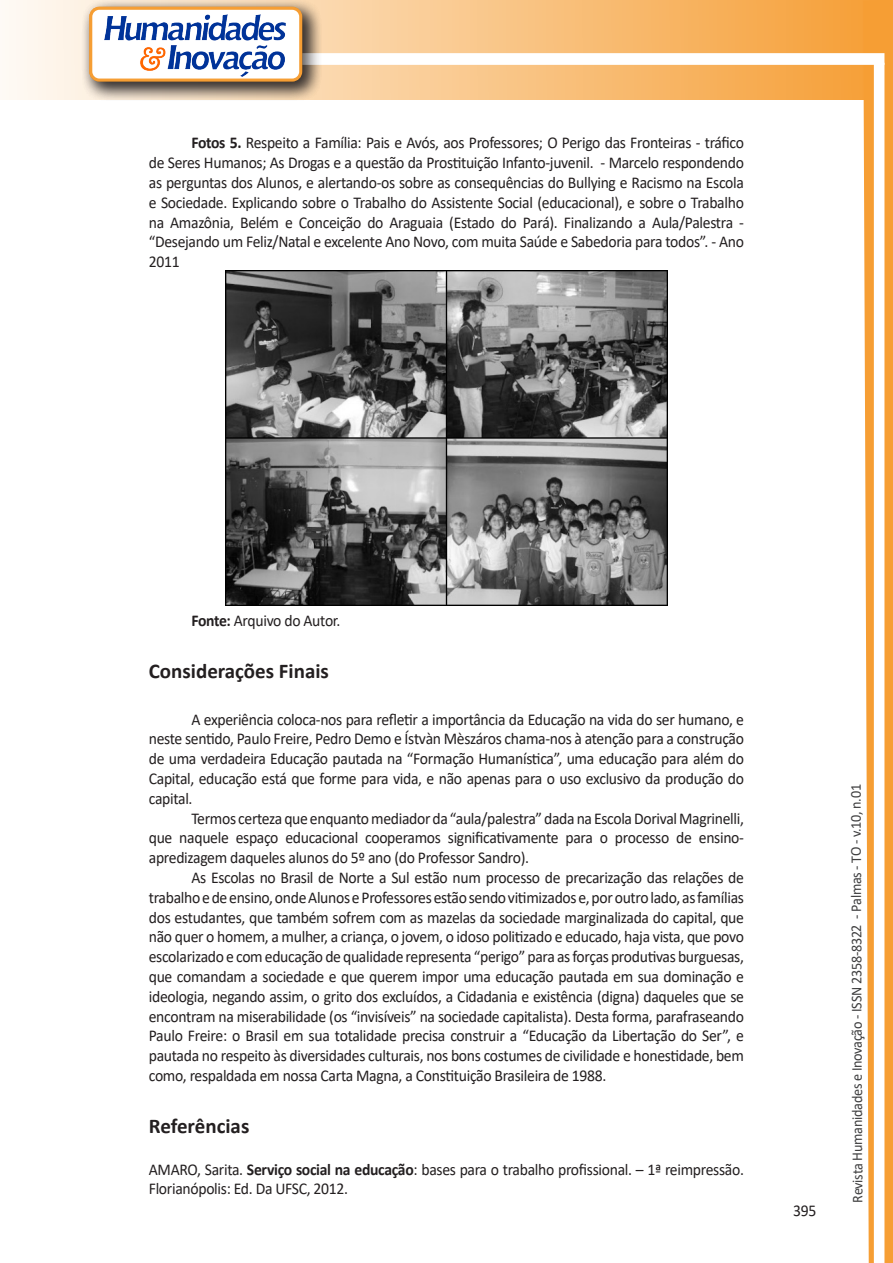
<style>
.page{position:relative;width:893px;height:1263px;background:#fff}
.page>*{position:absolute;margin:0;border:0;box-sizing:border-box;transform-origin:0 0}
.Titulo_2{font:700 21px "Calibri";color:#231f20}
.texto{font:16.5px/19.8px "Calibri";letter-spacing:-.02em;color:#231f20;text-align:justify;scale:.95 1}
.t1{font:15px "Calibri";letter-spacing:-.025em;color:#3e3e3f;scale:.95 1}
.s1{font-weight:700}
</style>
<div class="page">
<svg style="left:5px;top:0;width:858px;height:100px;background:#f9c484"></svg>
<div style="left:302px;top:53px;width:582px;height:12px;background:#fff;border:2px solid #fff"></div>
<svg style="left:863px;top:0;width:30px;height:1263px"></svg>
<div style="left:81px;top:0;width:241px;height:102px;background:#231f20;opacity:.75"></div>
<div style="left:91px;top:8px;width:210px;height:72px;background:#fff;border-radius:9px"></div>
<img style="left:104px;top:14px;width:181px;height:62px">
<div style="left:89px;top:7px;width:213px;height:75px;border:3px solid #f69e34;border-radius:9px"></div>
<img style="left:225px;top:270px;width:443px;height:336px">
<p class="texto" style="left:149px;top:133px;width:628px;text-indent:43px"><span class="s1">Fotos 5.</span> Respeito a Família: Pais e Avós, aos Professores; O Perigo das Fronteiras - tráfico de Seres Humanos; As Drogas e a questão da Prostituição Infanto-juvenil. - Marcelo respondendo as perguntas dos Alunos, e alertando-os sobre as consequências do Bullying e Racismo na Escola e Sociedade. Explicando sobre o Trabalho do Assistente Social (educacional), e sobre o Trabalho na Amazônia, Belém e Conceição do Araguaia (Estado do Pará). Finalizando a Aula/Palestra - “Desejando um Feliz/Natal e excelente Ano Novo, com muita Saúde e Sabedoria para todos”. - Ano 2011</p>
<p class="texto" style="left:191px;top:610px;width:158px"><span class="s1">Fonte:</span> Arquivo do Autor.</p>
<p class="Titulo_2" style="left:149px;top:656px;width:182px">Considerações Finais</p>
<p class="texto" style="left:149px;top:709px;width:628px;text-indent:43px">A experiência coloca-nos para refletir a importância da Educação na vida do ser humano, e neste sentido, Paulo Freire, Pedro Demo e Ístvàn Mèszáros chama-nos à atenção para a construção de uma verdadeira Educação pautada na “Formação Humanística”, uma educação para além do Capital, educação está que forme para vida, e não apenas para o uso exclusivo da produção do capital.</p>
<p class="texto" style="left:149px;top:808px;width:628px;text-indent:43px">Termos certeza que enquanto mediador da “aula/palestra” dada na Escola Dorival Magrinelli, que naquele espaço educacional cooperamos significativamente para o processo de ensino&shy;apredizagem daqueles alunos do 5º ano (do Professor Sandro).</p>
<p class="texto" style="left:149px;top:867px;width:628px;text-indent:43px">As Escolas no Brasil de Norte a Sul estão num processo de precarização das relações de trabalho e de ensino, onde Alunos e Professores estão sendo vitimizados e, por outro lado, as famílias dos estudantes, que também sofrem com as mazelas da sociedade marginalizada do capital, que não quer o homem, a mulher, a criança, o jovem, o idoso politizado e educado, haja vista, que povo escolarizado e com educação de qualidade representa “perigo” para as forças produtivas burguesas, que comandam a sociedade e que querem impor uma educação pautada em sua dominação e ideologia, negando assim, o grito dos excluídos, a Cidadania e existência (digna) daqueles que se encontram na miserabilidade (os “invisíveis” na sociedade capitalista). Desta forma, parafraseando Paulo Freire: o Brasil em sua totalidade precisa construir a “Educação da Libertação do Ser”, e pautada no respeito às diversidades culturais, nos bons costumes de civilidade e honestidade, bem como, respaldada em nossa Carta Magna, a Constituição Brasileira de 1988.</p>
<p class="Titulo_2" style="left:149px;top:1111px;width:102px">Referências</p>
<p class="texto" style="left:149px;top:1159px;width:628px">AMARO, Sarita. <span class="s1">Serviço social na educação</span>: bases para o trabalho profissional. – 1ª reimpressão.<br>Florianópolis: Ed. Da UFSC, 2012.</p>
<p class="texto" style="left:793px;top:1200px;width:26px">395</p>
<p class="t1" style="left:846px;top:1203px;width:442px;rotate:-90deg">Revista Humanidades e Inovação - ISSN 2358-8322 - Palmas - TO - v.10, n.01</p>
</div>
